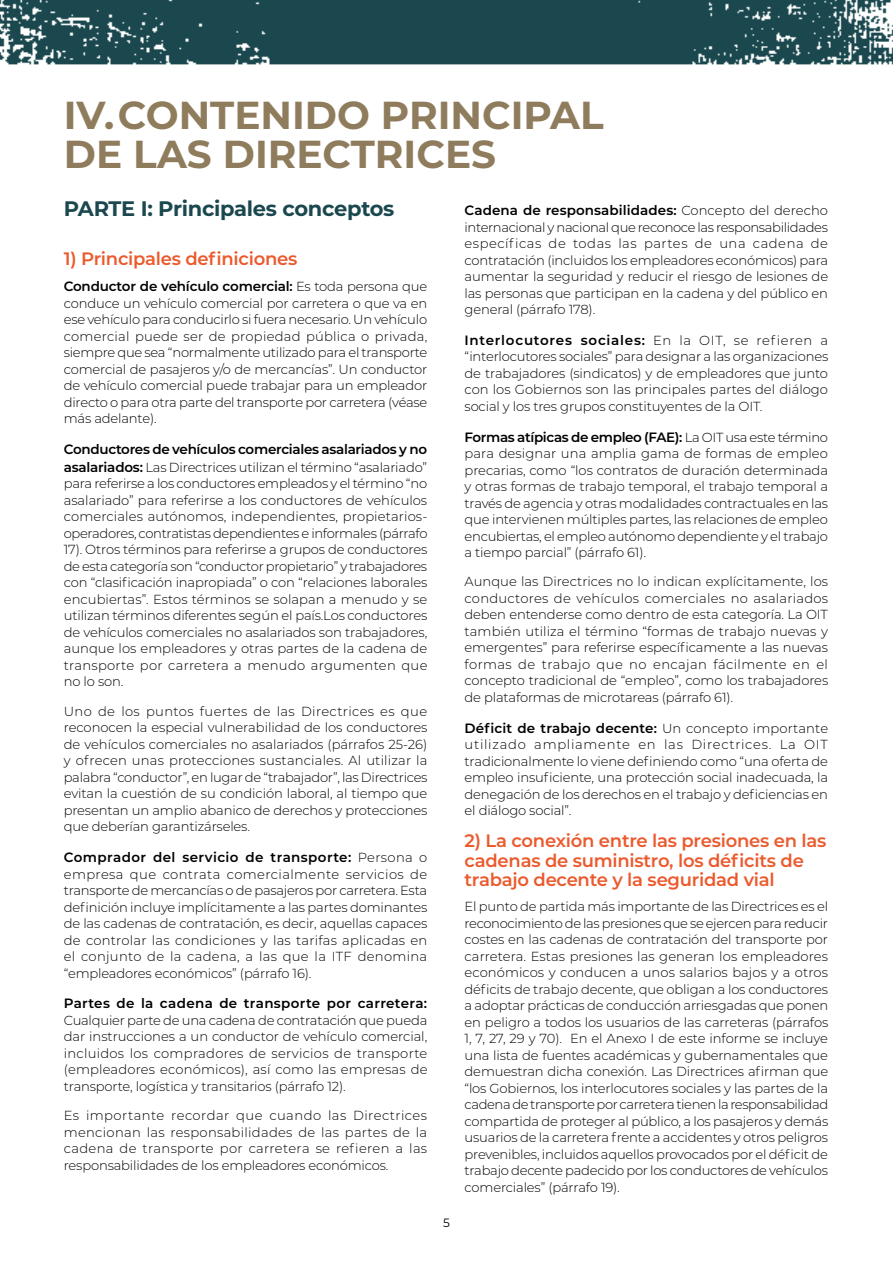
<style>
.page{position:relative;width:893px;height:1263px;background:#fff}
.page>*{position:absolute;margin:0;border:0;box-sizing:border-box;transform-origin:0 0}
.t1{font:700 39px/39px "Montserrat";color:#8f7c5c}
.t2{font:700 21px "Montserrat";letter-spacing:-.015em;color:#1a484e}
.t3{font:600 18px/19.5px "Montserrat";letter-spacing:-.015em;color:#eb5a2d}
.t4{font:600 13.5px "Montserrat";letter-spacing:.005em;color:#000}
.t5{font:600 13.5px "Montserrat";letter-spacing:-.02em;color:#000}
.t6{font:600 13.5px "Montserrat";letter-spacing:-.025em;color:#000}
.t7{font:600 13.5px "Montserrat";letter-spacing:-.015em;color:#000}
.t8{font:600 13.5px "Montserrat";letter-spacing:.055em;color:#000}
.t9{font:600 13.5px "Montserrat";letter-spacing:.03em;color:#000}
.t10{font:600 13.5px "Montserrat";letter-spacing:.025em;color:#000}
.t11{font:300 13.2px/16.5px "Montserrat";letter-spacing:-.015em;color:#000;text-align:justify}
.t12{font:12px "Montserrat";color:#000}
.s1{font-size:13.2px}
.s2{font-weight:300;font-size:13.2px}
.s3{font-weight:600;font-size:13.5px}
</style>
<div class="page">
<img style="left:0;top:0;width:893px;height:65px">
<h1 class="t1" style="left:64px;top:94px;width:541px">IV.CONTENIDO PRINCIPAL<br>DE LAS DIRECTRICES</h1>
<h2 class="t2" style="left:64px;top:193px;width:332px">PARTE I: Principales conceptos</h2>
<h3 class="t3" style="left:64px;top:248px;width:235px">1) Principales definiciones</h3>
<p class="t7" style="left:64px;top:277px;width:365px">Conductor de vehículo comercial<span class="s1">:</span> <span class="s2">Es toda persona que</span></p>
<p class="t11" style="left:64px;top:294px;width:365px">conduce un vehículo comercial por carretera o que va en ese vehículo para conducirlo si fuera necesario. Un vehículo comercial puede ser de propiedad pública o privada, siempre que sea “normalmente utilizado para el transporte comercial de pasajeros y/o de mercancías”. Un conductor de vehículo comercial puede trabajar para un empleador directo o para otra parte del transporte por carretera (véase más adelante).</p>
<p class="t5" style="left:64px;top:440px;width:365px">Conductores de vehículos comerciales asalariados y no</p>
<p class="t11" style="left:64px;top:459px;width:365px"><span class="s3">asalariados:</span> Las Directrices utilizan el término “asalariado” para referirse a los conductores empleados y el término “no asalariado” para referirse a los conductores de vehículos comerciales autónomos, independientes, propietarios&shy;operadores, contratistas dependientes e informales (párrafo 17). Otros términos para referirse a grupos de conductores de esta categoría son “conductor propietario” y trabajadores con “clasificación inapropiada” o con “relaciones laborales encubiertas”. Estos términos se solapan a menudo y se utilizan términos diferentes según el país.Los conductores de vehículos comerciales no asalariados son trabajadores, aunque los empleadores y otras partes de la cadena de transporte por carretera a menudo argumenten que no lo son.</p>
<p class="t11" style="left:64px;top:702px;width:365px">Uno de los puntos fuertes de las Directrices es que reconocen la especial vulnerabilidad de los conductores de vehículos comerciales no asalariados (párrafos 25-26) y ofrecen unas protecciones sustanciales. Al utilizar la palabra “conductor”, en lugar de “trabajador”, las Directrices evitan la cuestión de su condición laboral, al tiempo que presentan un amplio abanico de derechos y protecciones que deberían garantizárseles.</p>
<p class="t9" style="left:64px;top:848px;width:365px">Comprador del servicio de transporte: <span class="s2">Persona o</span></p>
<p class="t11" style="left:64px;top:865px;width:365px">empresa que contrata comercialmente servicios de transporte de mercancías o de pasajeros por carretera. Esta definición incluye implícitamente a las partes dominantes de las cadenas de contratación, es decir, aquellas capaces de controlar las condiciones y las tarifas aplicadas en el conjunto de la cadena, a las que la ITF denomina “empleadores económicos” (párrafo 16).</p>
<p class="t10" style="left:64px;top:994px;width:365px">Partes de la cadena de transporte por carretera:</p>
<p class="t11" style="left:64px;top:1011px;width:365px">Cualquier parte de una cadena de contratación que pueda dar instrucciones a un conductor de vehículo comercial, incluidos los compradores de servicios de transporte (empleadores económicos), así como las empresas de transporte, logística y transitarios (párrafo 12).</p>
<p class="t11" style="left:64px;top:1107px;width:365px">Es importante recordar que cuando las Directrices mencionan las responsabilidades de las partes de la cadena de transporte por carretera se refieren a las responsabilidades de los empleadores económicos.</p>
<p class="t12" style="left:443px;top:1214px;width:8px">5</p>
<p class="t4" style="left:465px;top:201px;width:365px">Cadena de responsabilidades<span class="s1">:</span> <span class="s2">Concepto del derecho</span></p>
<p class="t11" style="left:465px;top:218px;width:365px">internacional y nacional que reconoce las responsabilidades específicas de todas las partes de una cadena de contratación (incluidos los empleadores económicos) para aumentar la seguridad y reducir el riesgo de lesiones de las personas que participan en la cadena y del público en general (párrafo 178).</p>
<p class="t8" style="left:465px;top:330px;width:365px">Interlocutores sociales<span class="s1">:</span> <span class="s2">En la OIT, se refieren a</span></p>
<p class="t11" style="left:465px;top:348px;width:365px">“interlocutores sociales” para designar a las organizaciones de trabajadores (sindicatos) y de empleadores que junto con los Gobiernos son las principales partes del diálogo social y los tres grupos constituyentes de la OIT.</p>
<p class="t6" style="left:465px;top:427px;width:365px">Formas atípicas de empleo (FAE)<span class="s1">:</span> <span class="s2">La OIT usa este término</span></p>
<p class="t11" style="left:465px;top:445px;width:365px">para designar una amplia gama de formas de empleo precarias, como “los contratos de duración determinada y otras formas de trabajo temporal, el trabajo temporal a través de agencia y otras modalidades contractuales en las que intervienen múltiples partes, las relaciones de empleo encubiertas, el empleo autónomo dependiente y el trabajo a tiempo parcial” (párrafo 61).</p>
<p class="t11" style="left:465px;top:573px;width:365px">Aunque las Directrices no lo indican explícitamente, los conductores de vehículos comerciales no asalariados deben entenderse como dentro de esta categoría. La OIT también utiliza el término “formas de trabajo nuevas y emergentes” para referirse específicamente a las nuevas formas de trabajo que no encajan fácilmente en el concepto tradicional de “empleo”, como los trabajadores de plataformas de microtareas (párrafo 61).</p>
<p class="t4" style="left:465px;top:718px;width:365px">Déficit de trabajo decente<span class="s1">:</span> <span class="s2">Un concepto importante</span></p>
<p class="t11" style="left:465px;top:736px;width:365px">utilizado ampliamente en las Directrices. La OIT tradicionalmente lo viene definiendo como “una oferta de empleo insuficiente, una protección social inadecuada, la denegación de los derechos en el trabajo y deficiencias en el diálogo social”.</p>
<h3 class="t3" style="left:465px;top:830px;width:363px">2) La conexión entre las presiones en las cadenas de suministro, los déficits de trabajo decente y la seguridad vial</h3>
<p class="t11" style="left:465px;top:898px;width:365px">El punto de partida más importante de las Directrices es el reconocimiento de las presiones que se ejercen para reducir costes en las cadenas de contratación del transporte por carretera. Estas presiones las generan los empleadores económicos y conducen a unos salarios bajos y a otros déficits de trabajo decente, que obligan a los conductores a adoptar prácticas de conducción arriesgadas que ponen en peligro a todos los usuarios de las carreteras (párrafos 1, 7, 27, 29 y 70). En el Anexo I de este informe se incluye una lista de fuentes académicas y gubernamentales que demuestran dicha conexión. Las Directrices afirman que “los Gobiernos, los interlocutores sociales y las partes de la cadena de transporte por carretera tienen la responsabilidad compartida de proteger al público, a los pasajeros y demás usuarios de la carretera frente a accidentes y otros peligros prevenibles, incluidos aquellos provocados por el déficit de trabajo decente padecido por los conductores de vehículos comerciales” (párrafo 19).</p>
</div>
